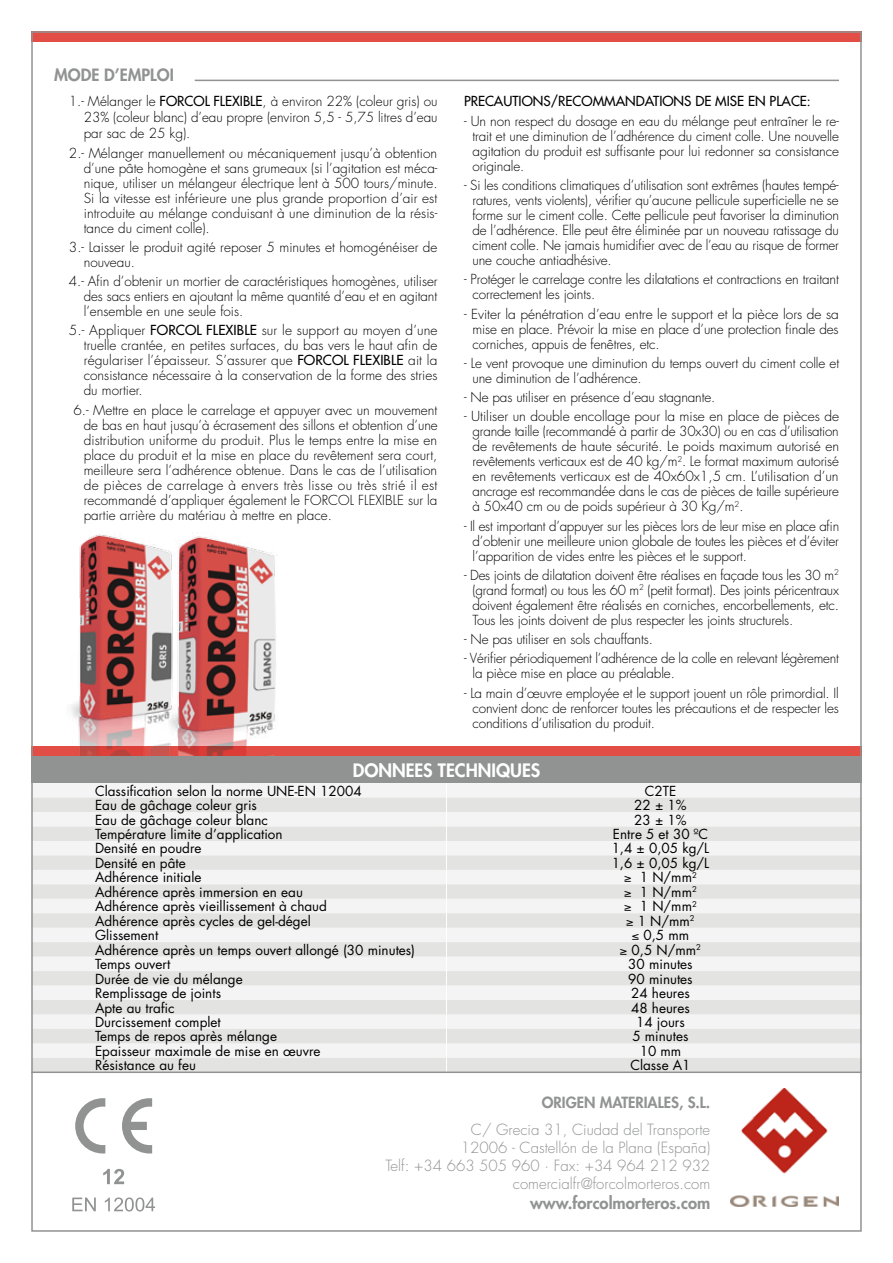
<style>
.page{position:relative;width:893px;height:1263px;background:#fff}
.page>*{position:absolute;margin:0;border:0;box-sizing:border-box;transform-origin:0 0}
.t1{font:800 18px "Futura";color:#fff}
.t2{font:800 16.5px "Futura";color:#919292}
.t3{font:300 15px/18px "Futura";color:#919292;text-align:right}
.t4{font:800 15px "Futura";color:#919292}
.t5{font:300 13.5px/15px "Futura";letter-spacing:-.01em;color:#000;text-align:justify}
.t6{font:13.5px "Futura";color:#000}
.t7{font:13.5px "Futura";color:#000}
.s1{font-weight:400}
</style>
<div class="page">
<div style="left:31px;top:746px;width:831px;height:11px;background:#e24e45"></div>
<img style="left:54px;top:534px;width:251px;height:223px">
<div style="left:31px;top:31px;width:831px;height:10px;background:#e24e45"></div>
<div style="left:31px;top:757px;width:831px;height:26px;background:#919292"></div>
<div style="left:34px;top:783px;width:825px;height:14px;background:#f4f4f4"></div>
<svg style="left:34px;top:797px;width:825px;height:274px;fill:#e7e7e6"></svg>
<svg style="left:446px;top:783px;width:1px;height:288px"></svg>
<hr style="left:31px;top:1071px;width:831px;height:2px;background:#919292">
<hr style="left:195px;top:80px;width:644px;height:1px;background:#919292">
<img style="left:731px;top:1089px;width:108px;height:118px">
<svg style="left:75px;top:1098px;width:30px;height:55px"></svg>
<svg style="left:122px;top:1098px;width:30px;height:55px"></svg>
<svg style="left:103px;top:1169px;width:21px;height:15px"></svg>
<svg style="left:72px;top:1197px;width:83px;height:14px"></svg>
<p class="t2" style="left:54px;top:64px;width:122px">MODE D’EMPLOI</p>
<p class="t5" style="left:84px;top:93px;width:355px;line-height:16.2px;text-indent:-15px">1.- Mélanger le <span class="s1">FORCOL FLEXIBLE</span>, à environ 22% (coleur gris) ou 23% (coleur blanc) d’eau propre (environ 5,5 - 5,75 litres d’eau par sac de 25 kg).</p>
<p class="t5" style="left:84px;top:145px;width:355px;text-indent:-15px">2.- Mélanger manuellement ou mécaniquement jusqu’à obtention d’une pâte homogène et sans grumeaux (si l’agitation est méca&shy;nique, utiliser un mélangeur électrique lent à 500 tours/minute.<br>Si la vitesse est inférieure une plus grande proportion d’air est introduite au mélange conduisant à une diminution de la résis&shy;tance du ciment colle).</p>
<p class="t5" style="left:84px;top:240px;width:355px;text-indent:-15px">3.- Laisser le produit agité reposer 5 minutes et homogénéiser de nouveau.</p>
<p class="t5" style="left:84px;top:274px;width:355px;text-indent:-15px">4.- Afin d’obtenir un mortier de caractéristiques homogènes, utiliser des sacs entiers en ajoutant la même quantité d’eau et en agitant l’ensemble en une seule fois.</p>
<p class="t5" style="left:84px;top:323px;width:355px;text-indent:-15px">5.- Appliquer <span class="s1">FORCOL FLEXIBLE</span> sur le support au moyen d’une truelle crantée, en petites surfaces, du bas vers le haut afin de régulariser l’épaisseur. S’assurer que <span class="s1">FORCOL FLEXIBLE</span> ait la consistance nécessaire à la conservation de la forme des stries du mortier.</p>
<p class="t5" style="left:84px;top:402px;width:355px;text-indent:-10px">6.- Mettre en place le carrelage et appuyer avec un mouvement de bas en haut jusqu’à écrasement des sillons et obtention d’une distribution uniforme du produit. Plus le temps entre la mise en place du produit et la mise en place du revêtement sera court, meilleure sera l’adhérence obtenue. Dans le cas de l’utilisation de pièces de carrelage à envers très lisse ou très strié il est recommandé d’appliquer également le FORCOL FLEXIBLE sur la partie arrière du matériau à mettre en place.</p>
<p class="t7" style="left:464px;top:93px;width:348px">PRECAUTIONS/RECOMMANDATIONS DE MISE EN PLACE:</p>
<p class="t5" style="left:472px;top:113px;width:368px;text-indent:-9px">- Un non respect du dosage en eau du mélange peut entraîner le re&shy;trait et une diminution de l’adhérence du ciment colle. Une nouvelle agitation du produit est suffisante pour lui redonner sa consistance originale.</p>
<p class="t5" style="left:472px;top:178px;width:368px;text-indent:-9px">- Si les conditions climatiques d’utilisation sont extrêmes (hautes tempé&shy;ratures, vents violents), vérifier qu’aucune pellicule superficielle ne se forme sur le ciment colle. Cette pellicule peut favoriser la diminution de l’adhérence. Elle peut être éliminée par un nouveau ratissage du ciment colle. Ne jamais humidifier avec de l’eau au risque de former une couche antiadhésive.</p>
<p class="t5" style="left:472px;top:272px;width:368px;text-indent:-9px">- Protéger le carrelage contre les dilatations et contractions en traitant correctement les joints.</p>
<p class="t5" style="left:472px;top:306px;width:368px;text-indent:-9px">- Eviter la pénétration d’eau entre le support et la pièce lors de sa mise en place. Prévoir la mise en place d’une protection finale des corniches, appuis de fenêtres, etc.</p>
<p class="t5" style="left:472px;top:355px;width:368px;text-indent:-9px">- Le vent provoque une diminution du temps ouvert du ciment colle et une diminution de l’adhérence.</p>
<p class="t5" style="left:464px;top:390px;width:253px">- Ne pas utiliser en présence d’eau stagnante.</p>
<p class="t5" style="left:472px;top:409px;width:368px;text-indent:-9px">- Utiliser un double encollage pour la mise en place de pièces de grande taille (recommandé à partir de 30x30) ou en cas d’utilisation de revêtements de haute sécurité. Le poids maximum autorisé en revêtements verticaux est de 40 kg/m<sup>2</sup>. Le format maximum autorisé en revêtements verticaux est de 40x60x1,5 cm. L’utilisation d’un ancrage est recommandée dans le cas de pièces de taille supérieure à 50x40 cm ou de poids supérieur à 30 Kg/m<sup>2</sup>.</p>
<p class="t5" style="left:472px;top:518px;width:368px;text-indent:-9px">- Il est important d’appuyer sur les pièces lors de leur mise en place afin d’obtenir une meilleure union globale de toutes les pièces et d’éviter l’apparition de vides entre les pièces et le support.</p>
<p class="t5" style="left:472px;top:567px;width:368px;text-indent:-9px">- Des joints de dilatation doivent être réalises en façade tous les 30 m<sup>2 </sup>(grand format) ou tous les 60 m<sup>2</sup> (petit format). Des joints péricentraux doivent également être réalisés en corniches, encorbellements, etc.<br>Tous les joints doivent de plus respecter les joints structurels.</p>
<p class="t5" style="left:464px;top:632px;width:190px">- Ne pas utiliser en sols chauffants.</p>
<p class="t5" style="left:472px;top:651px;width:368px;text-indent:-9px">- Vérifier périodiquement l’adhérence de la colle en relevant légèrement la pièce mise en place au préalable.</p>
<p class="t5" style="left:472px;top:685px;width:368px;text-indent:-9px">- La main d’œuvre employée et le support jouent un rôle primordial. Il convient donc de renforcer toutes les précautions et de respecter les conditions d’utilisation du produit.</p>
<h1 class="t1" style="left:353px;top:758px;width:189px">DONNEES TECHNIQUES</h1>
<p class="t6" style="left:95px;top:781px;width:268px">Classification selon la norme UNE-EN 12004</p>
<p class="t6" style="left:645px;top:781px;width:33px">C2TE</p>
<p class="t6" style="left:95px;top:796px;width:163px">Eau de gâchage coleur gris</p>
<p class="t6" style="left:634px;top:796px;width:54px">22 ± 1%</p>
<p class="t6" style="left:95px;top:810px;width:174px">Eau de gâchage coleur blanc</p>
<p class="t6" style="left:634px;top:810px;width:54px">23 ± 1%</p>
<p class="t6" style="left:95px;top:825px;width:189px">Température limite d’application</p>
<p class="t6" style="left:613px;top:825px;width:97px">Entre 5 et 30 ºC</p>
<p class="t6" style="left:95px;top:839px;width:108px">Densité en poudre</p>
<p class="t6" style="left:612px;top:839px;width:99px">1,4 ± 0,05 kg/L</p>
<p class="t6" style="left:95px;top:854px;width:92px">Densité en pâte</p>
<p class="t6" style="left:612px;top:854px;width:99px">1,6 ± 0,05 kg/L</p>
<p class="t6" style="left:95px;top:868px;width:108px">Adhérence initiale</p>
<p class="t6" style="left:624px;top:868px;width:74px">≥ 1 N/mm<sup>2</sup></p>
<p class="t6" style="left:95px;top:882px;width:209px">Adhérence après immersion en eau</p>
<p class="t6" style="left:624px;top:882px;width:74px">≥ 1 N/mm<sup>2</sup></p>
<p class="t6" style="left:95px;top:897px;width:233px">Adhérence après vieillissement à chaud</p>
<p class="t6" style="left:624px;top:897px;width:74px">≥ 1 N/mm<sup>2</sup></p>
<p class="t6" style="left:95px;top:911px;width:217px">Adhérence après cycles de gel-dégel</p>
<p class="t6" style="left:626px;top:911px;width:70px">≥ 1 N/mm<sup>2</sup></p>
<p class="t6" style="left:95px;top:926px;width:65px">Glissement</p>
<p class="t6" style="left:632px;top:926px;width:59px">≤ 0,5 mm</p>
<p class="t6" style="left:95px;top:940px;width:322px">Adhérence après un temps ouvert allongé (30 minutes)</p>
<p class="t6" style="left:620px;top:940px;width:83px">≥ 0,5 N/mm<sup>2</sup></p>
<p class="t6" style="left:95px;top:955px;width:77px">Temps ouvert</p>
<p class="t6" style="left:628px;top:955px;width:66px">30 minutes</p>
<p class="t6" style="left:95px;top:969px;width:149px">Durée de vie du mélange</p>
<p class="t6" style="left:628px;top:969px;width:66px">90 minutes</p>
<p class="t6" style="left:95px;top:984px;width:128px">Remplissage de joints</p>
<p class="t6" style="left:631px;top:984px;width:60px">24 heures</p>
<p class="t6" style="left:95px;top:998px;width:81px">Apte au trafic</p>
<p class="t6" style="left:631px;top:998px;width:60px">48 heures</p>
<p class="t6" style="left:95px;top:1013px;width:127px">Durcissement complet</p>
<p class="t6" style="left:636px;top:1013px;width:50px">14 jours</p>
<p class="t6" style="left:95px;top:1027px;width:183px">Temps de repos après mélange</p>
<p class="t6" style="left:632px;top:1027px;width:58px">5 minutes</p>
<p class="t6" style="left:95px;top:1042px;width:227px">Epaisseur maximale de mise en œuvre</p>
<p class="t6" style="left:640px;top:1042px;width:43px">10 mm</p>
<p class="t6" style="left:95px;top:1056px;width:102px">Résistance au feu</p>
<p class="t6" style="left:630px;top:1056px;width:62px">Classe A1</p>
<p class="t4" style="left:542px;top:1093px;width:170px">ORIGEN MATERIALES, S.L.</p>
<p class="t3" style="left:385px;top:1121px;width:326px">C/ Grecia 31, Ciudad del Transporte<br>12006 - Castellón de la Plana (España)<br>Telf: +34 663 505 960 · Fax: +34 964 212 932 comercialfr@forcolmorteros.com</p>
<p class="t2" style="left:530px;top:1191px;width:182px">www.forcolmorteros.com</p>
</div>
